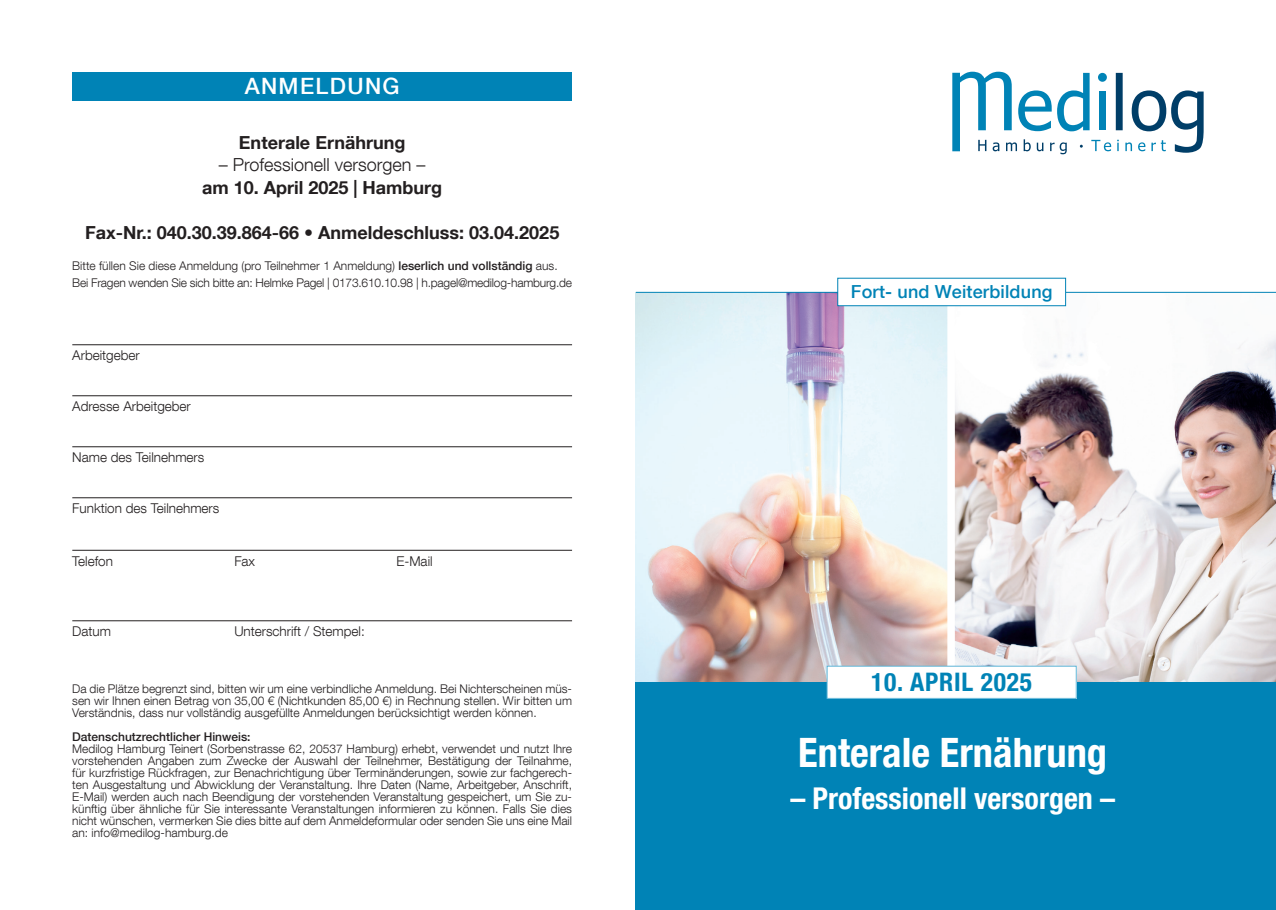
<style>
.page{position:relative;width:1276px;height:910px;background:#fff}
.page>*{position:absolute;margin:0;border:0;box-sizing:border-box;transform-origin:0 0}
.t1{font:700 condensed 40.5px "Helvetica Neue LT Com";color:#fff}
.t2{font:700 condensed 30px "Helvetica Neue LT Com";color:#fff}
.t3{font:700 condensed 25.5px "Helvetica Neue LT Com";letter-spacing:.03em;color:#0083b6}
.t4{font:500 22.5px "Helvetica Neue LT Com";letter-spacing:.06em;color:#fff}
.t5{font:700 18px "Helvetica Neue LT Com";color:#231f20}
.t6{font:300 18px "Helvetica Neue LT Com";color:#231f20}
.t7{font:500 18px "Helvetica Neue LT Com";letter-spacing:.01em;color:#0083b6}
.t8{font:300 13.5px "Helvetica Neue LT Com";color:#231f20}
.t9{font:300 12px/12px "Helvetica Neue LT Com";color:#231f20;text-align:justify}
.t10{font:300 12px/16.5px "Helvetica Neue LT Com";letter-spacing:-.02em;color:#231f20}
.t11{font:500 12px "Helvetica Neue LT Com";color:#231f20}
.s1{font-weight:500}
</style>
<div class="page">
<img style="left:955px;top:293px;width:321px;height:389px">
<img style="left:636px;top:293px;width:311px;height:389px">
<svg style="left:952px;top:72px;width:251px;height:82px"></svg>
<div style="left:72px;top:72px;width:500px;height:29px;background:#0083b6"></div>
<hr style="left:72px;top:344px;width:500px;height:1px;background:#231f20">
<hr style="left:72px;top:395px;width:500px;height:1px;background:#231f20">
<hr style="left:72px;top:446px;width:500px;height:1px;background:#231f20">
<hr style="left:72px;top:497px;width:500px;height:1px;background:#231f20">
<hr style="left:72px;top:550px;width:500px;height:1px;background:#231f20">
<hr style="left:72px;top:620px;width:500px;height:1px;background:#231f20">
<div style="left:636px;top:682px;width:640px;height:228px;background:#0083b6"></div>
<hr style="left:636px;top:292px;width:640px;height:1px;background:#0083b6">
<div style="left:837px;top:278px;width:228px;height:28px;background:#fff"></div>
<div style="left:837px;top:278px;width:229px;height:28px;border:1px solid #0083b6"></div>
<div style="left:827px;top:666px;width:249px;height:32px;background:#fff"></div>
<div style="left:826px;top:666px;width:250px;height:33px;border:1px solid #5eb5d7"></div>
<h3 class="t4" style="left:245px;top:73px;width:156px">ANMELDUNG</h3>
<h3 class="t5" style="left:239px;top:131px;width:168px">Enterale Ernährung</h3>
<h3 class="t6" style="left:219px;top:154px;width:208px">– Professionell versorgen –</h3>
<h3 class="t5" style="left:202px;top:176px;width:241px">am 10. April 2025 | Hamburg</h3>
<h3 class="t5" style="left:85px;top:221px;width:476px">Fax-Nr.: 040.30.39.864-66 • Anmeldeschluss: 03.04.2025</h3>
<p class="t10" style="left:72px;top:257px;width:501px">Bitte füllen Sie diese Anmeldung (pro Teilnehmer 1 Anmeldung) <span class="s1">leserlich und vollständig</span> aus.<br>Bei Fragen wenden Sie sich bitte an: Helmke Pagel | 0173.610.10.98 | h.pagel@medilog-hamburg.de</p>
<p class="t8" style="left:72px;top:347px;width:69px">Arbeitgeber</p>
<p class="t8" style="left:72px;top:398px;width:120px">Adresse Arbeitgeber</p>
<p class="t8" style="left:72px;top:449px;width:134px">Name des Teilnehmers</p>
<p class="t8" style="left:72px;top:500px;width:149px">Funktion des Teilnehmers</p>
<p class="t8" style="left:72px;top:552px;width:42px">Telefon</p>
<p class="t8" style="left:234px;top:552px;width:22px">Fax</p>
<p class="t8" style="left:396px;top:552px;width:38px">E-Mail</p>
<p class="t8" style="left:72px;top:623px;width:40px">Datum</p>
<p class="t8" style="left:234px;top:623px;width:132px">Unterschrift / Stempel:</p>
<h3 class="t7" style="left:851px;top:281px;width:203px">Fort- und Weiterbildung</h3>
<h3 class="t3" style="left:871px;top:667px;width:162px">10. APRIL 2025</h3>
<p class="t9" style="left:72px;top:682px;width:501px">Da die Plätze begrenzt sind, bitten wir um eine verbindliche Anmeldung. Bei Nichterscheinen müs&shy;sen wir Ihnen einen Betrag von 35,00 € (Nichtkunden 85,00 €) in Rechnung stellen. Wir bitten um Verständnis, dass nur vollständig ausgefüllte Anmeldungen berücksichtigt werden können.</p>
<p class="t11" style="left:72px;top:730px;width:180px">Datenschutzrechtlicher Hinweis:</p>
<p class="t9" style="left:72px;top:742px;width:501px">Medilog Hamburg Teinert (Sorbenstrasse 62, 20537 Hamburg) erhebt, verwendet und nutzt Ihre vorstehenden Angaben zum Zwecke der Auswahl der Teilnehmer, Bestätigung der Teilnahme, für kurzfristige Rückfragen, zur Benachrichtigung über Terminänderungen, sowie zur fachgerech&shy;ten Ausgestaltung und Abwicklung der Veranstaltung. Ihre Daten (Name, Arbeitgeber, Anschrift, E-Mail) werden auch nach Beendigung der vorstehenden Veranstaltung gespeichert, um Sie zu&shy;künftig über ähnliche für Sie interessante Veranstaltungen informieren zu können. Falls Sie dies nicht wünschen, vermerken Sie dies bitte auf dem Anmeldeformular oder senden Sie uns eine Mail an: info@medilog-hamburg.de</p>
<h1 class="t1" style="left:798px;top:728px;width:310px">Enterale Ernährung</h1>
<h2 class="t2" style="left:790px;top:780px;width:326px">– Professionell versorgen –</h2>
</div>
